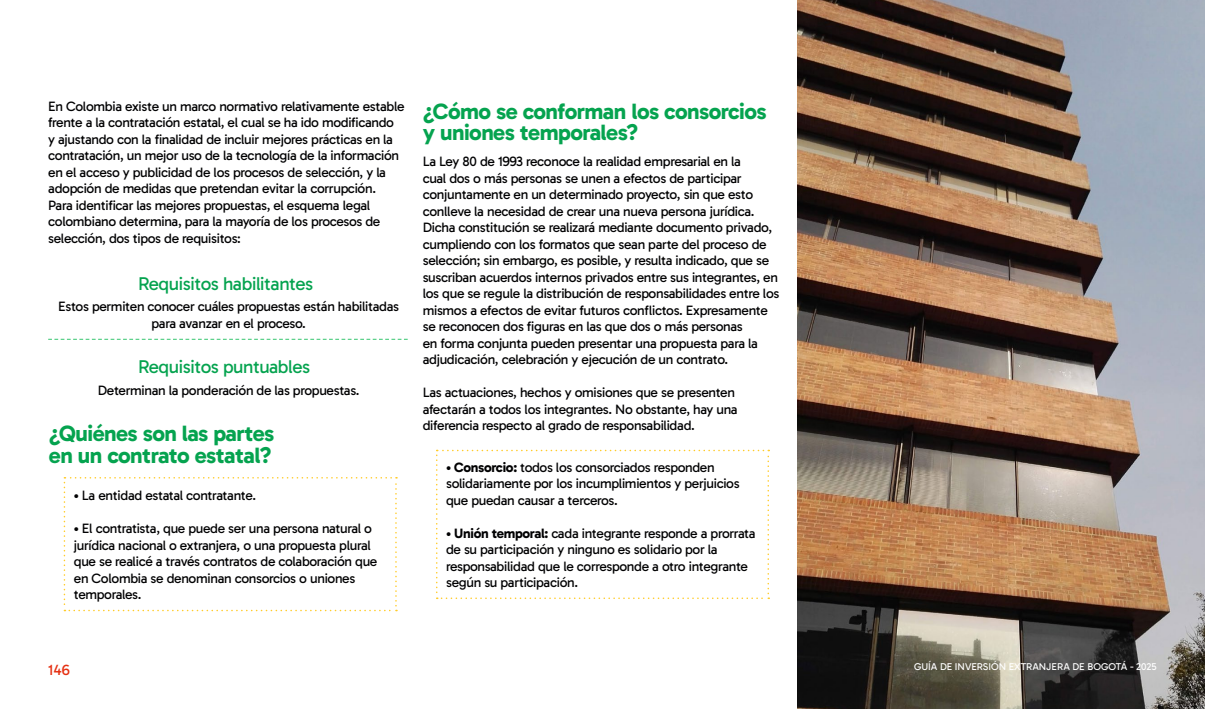
<style>
.page{position:relative;width:1205px;height:709px;background:#fff}
.page>*{position:absolute;margin:0;border:0;box-sizing:border-box;transform-origin:0 0}
.t1{font:700 22.5px/21.2px "Gabarito";letter-spacing:-.025em;color:#05a34f}
.t2{font:18.75px "Gabarito";letter-spacing:-.02em;color:#05a34f}
.t3{font:15px "Gabarito";color:#e53012}
.t4{font:13.75px/16.5px "Gabarito";letter-spacing:-.025em;color:#020203}
.t5{font:10px "Gabarito";color:#fff}
.s1{font-weight:600}
.s2{font-weight:700}
</style>
<div class="page">
<img style="left:797px;top:0;width:408px;height:709px">
<svg style="left:48px;top:339px;width:360px;height:1px"></svg>
<svg style="left:64px;top:477px;width:333px;height:134px"></svg>
<svg style="left:436px;top:449px;width:333px;height:150px"></svg>
<p class="t4" style="left:48px;top:98px;width:358px">En Colombia existe un marco normativo relativamente estable frente a la contratación estatal, el cual se ha ido modificando<br>y ajustando con la finalidad de incluir mejores prácticas en la contratación, un mejor uso de la tecnología de la información en el acceso y publicidad de los procesos de selección, y la adopción de medidas que pretendan evitar la corrupción.<br>Para identificar las mejores propuestas, el esquema legal colombiano determina, para la mayoría de los procesos de selección, dos tipos de requisitos:</p>
<h2 class="t2" style="left:138px;top:271px;width:177px">Requisitos habilitantes</h2>
<p class="t4" style="left:58px;top:298px;width:342px;text-align:center">Estos permiten conocer cuáles propuestas están habilitadas para avanzar en el proceso.</p>
<h2 class="t2" style="left:138px;top:355px;width:174px">Requisitos puntuables</h2>
<p class="t4" style="left:98px;top:382px;width:263px">Determinan la ponderación de las propuestas.</p>
<h1 class="t1" style="left:49px;top:423px;width:227px">¿Quiénes son las partes en un contrato estatal?</h1>
<p class="t4" style="left:74px;top:487px;width:184px"><span class="s1">•</span> La entidad estatal contratante.</p>
<p class="t4" style="left:74px;top:520px;width:305px"><span class="s1">•</span> El contratista, que puede ser una persona natural o jurídica nacional o extranjera, o una propuesta plural que se realicé a través contratos de colaboración que en Colombia se denominan consorcios o uniones temporales.</p>
<h1 class="t1" style="left:423px;top:100px;width:345px">¿Cómo se conforman los consorcios y uniones temporales?</h1>
<p class="t4" style="left:423px;top:153px;width:358px">La Ley 80 de 1993 reconoce la realidad empresarial en la<br>cual dos o más personas se unen a efectos de participar conjuntamente en un determinado proyecto, sin que esto conlleve la necesidad de crear una nueva persona jurídica.<br>Dicha constitución se realizará mediante documento privado, cumpliendo con los formatos que sean parte del proceso de selección; sin embargo, es posible, y resulta indicado, que se suscriban acuerdos internos privados entre sus integrantes, en los que se regule la distribución de responsabilidades entre los mismos a efectos de evitar futuros conflictos. Expresamente se reconocen dos figuras en las que dos o más personas<br>en forma conjunta pueden presentar una propuesta para la adjudicación, celebración y ejecución de un contrato.</p>
<p class="t4" style="left:423px;top:384px;width:316px">Las actuaciones, hechos y omisiones que se presenten afectarán a todos los integrantes. No obstante, hay una diferencia respecto al grado de responsabilidad.</p>
<p class="t4" style="left:446px;top:459px;width:295px"><span class="s1">•</span> <span class="s2">Consorcio:</span> todos los consorciados responden solidariamente por los incumplimientos y perjuicios que puedan causar a terceros.</p>
<p class="t4" style="left:446px;top:525px;width:311px"><span class="s1">•</span> <span class="s2">Unión temporal:</span> cada integrante responde a prorrata de su participación y ninguno es solidario por la responsabilidad que le corresponde a otro integrante según su participación.</p>
<p class="t3" style="left:48px;top:660px;width:23px">146</p>
<p class="t5" style="left:914px;top:660px;width:244px">GUÍA DE INVERSIÓN EXTRANJERA DE BOGOTÁ - 2025</p>
</div>
